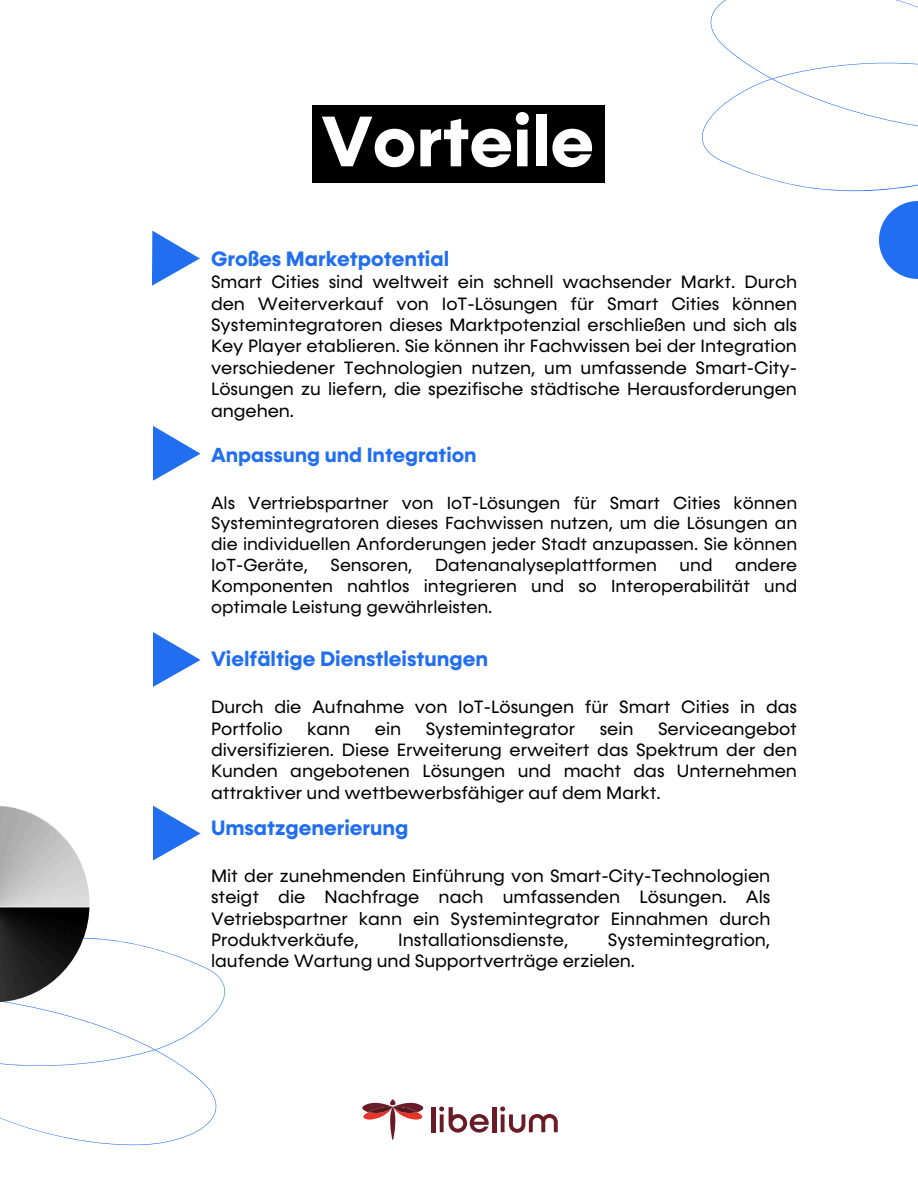
<style>
.page{position:relative;width:918px;height:1188px;background:#fff}
.page>*{position:absolute;margin:0;border:0;box-sizing:border-box;transform-origin:0 0}
.t1{font:700 72px "Konnect";color:#fff}
.t2{font:700 21px "Konnect";color:#216ef0}
.t3{font:700 20.55px "Konnect";color:#216ef0}
.t4{font:18px/21.3px "Konnect";color:#000;text-align:justify}
.t5{font:17.55px/20.9px "Konnect";color:#000;text-align:justify}
</style>
<div class="page">
<div style="left:313px;top:105px;width:292px;height:78px;background:#000"></div>
<svg style="left:0;top:938px;width:225px;height:207px"></svg>
<svg style="left:152px;top:231px;width:48px;height:55px"></svg>
<svg style="left:153px;top:426px;width:48px;height:55px"></svg>
<svg style="left:153px;top:632px;width:48px;height:55px"></svg>
<svg style="left:153px;top:806px;width:48px;height:55px"></svg>
<hr style="left:431px;top:1107px;width:4px;height:25px;background:#691b26">
<hr style="left:492px;top:1107px;width:4px;height:25px;background:#691b26">
<svg style="left:439px;top:1106px;width:50px;height:27px"></svg>
<svg style="left:500px;top:1106px;width:58px;height:27px"></svg>
<svg style="left:390px;top:1120px;width:5px;height:20px"></svg>
<svg style="left:362px;top:1099px;width:61px;height:21px"></svg>
<svg style="left:702px;top:0;width:216px;height:191px"></svg>
<img style="left:0;top:806px;width:90px;height:196px">
<svg style="left:879px;top:201px;width:39px;height:78px"></svg>
<h1 class="t1" style="left:321px;top:110px;width:274px">Vorteile</h1>
<p class="t2" style="left:211px;top:250px;width:240px">Großes Marketpotential</p>
<p class="t4" style="left:211px;top:273px;width:588px">Smart Cities sind weltweit ein schnell wachsender Markt. Durch den Weiterverkauf von IoT-Lösungen für Smart Cities können Systemintegratoren dieses Marktpotenzial erschließen und sich als Key Player etablieren. Sie können ihr Fachwissen bei der Integration verschiedener Technologien nutzen, um umfassende Smart-City-Lösungen zu liefern, die spezifische städtische Herausforderungen angehen.</p>
<h2 class="t3" style="left:211px;top:446px;width:267px">Anpassung und Integration</h2>
<p class="t5" style="left:211px;top:493px;width:588px">Als Vertriebspartner von IoT-Lösungen für Smart Cities können Systemintegratoren dieses Fachwissen nutzen, um die Lösungen an die individuellen Anforderungen jeder Stadt anzupassen. Sie können IoT-Geräte,</p>
<p class="t5" style="left:331px;top:556px;width:83px">Sensoren,</p>
<p class="t5" style="left:435px;top:556px;width:223px">Datenanalyseplattformen</p>
<p class="t5" style="left:680px;top:556px;width:34px">und</p>
<p class="t5" style="left:211px;top:556px;width:588px;text-indent:524px">andere Komponenten nahtlos integrieren und so Interoperabilität und optimale Leistung gewährleisten.</p>
<h2 class="t2" style="left:211px;top:650px;width:279px">Vielfältige Dienstleistungen</h2>
<p class="t4" style="left:211px;top:698px;width:588px">Durch die Aufnahme von IoT-Lösungen für Smart Cities in das<br>Portfolio</p>
<p class="t4" style="left:211px;top:719px;width:588px;text-indent:447px">Serviceangebot diversifizieren. Diese Erweiterung erweitert das Spektrum der den Kunden angebotenen Lösungen und macht das Unternehmen attraktiver und wettbewerbsfähiger auf dem Markt.</p>
<p class="t4" style="left:307px;top:719px;width:45px">kann</p>
<p class="t4" style="left:375px;top:719px;width:28px">ein</p>
<p class="t4" style="left:426px;top:719px;width:151px">Systemintegrator</p>
<p class="t4" style="left:600px;top:719px;width:35px">sein</p>
<h2 class="t2" style="left:211px;top:818px;width:199px">Umsatzgenerierung</h2>
<p class="t4" style="left:211px;top:866px;width:561px">Mit der zunehmenden Einführung von Smart-City-Technologien steigt die Nachfrage nach umfassenden Lösungen. Als Vetriebspartner kann ein Systemintegrator Einnahmen durch Produktverkäufe,</p>
<p class="t4" style="left:211px;top:930px;width:561px;text-indent:397px">Systemintegration, laufende Wartung und Supportverträge erzielen.</p>
<p class="t4" style="left:398px;top:930px;width:172px">Installationsdienste,</p>
</div>
